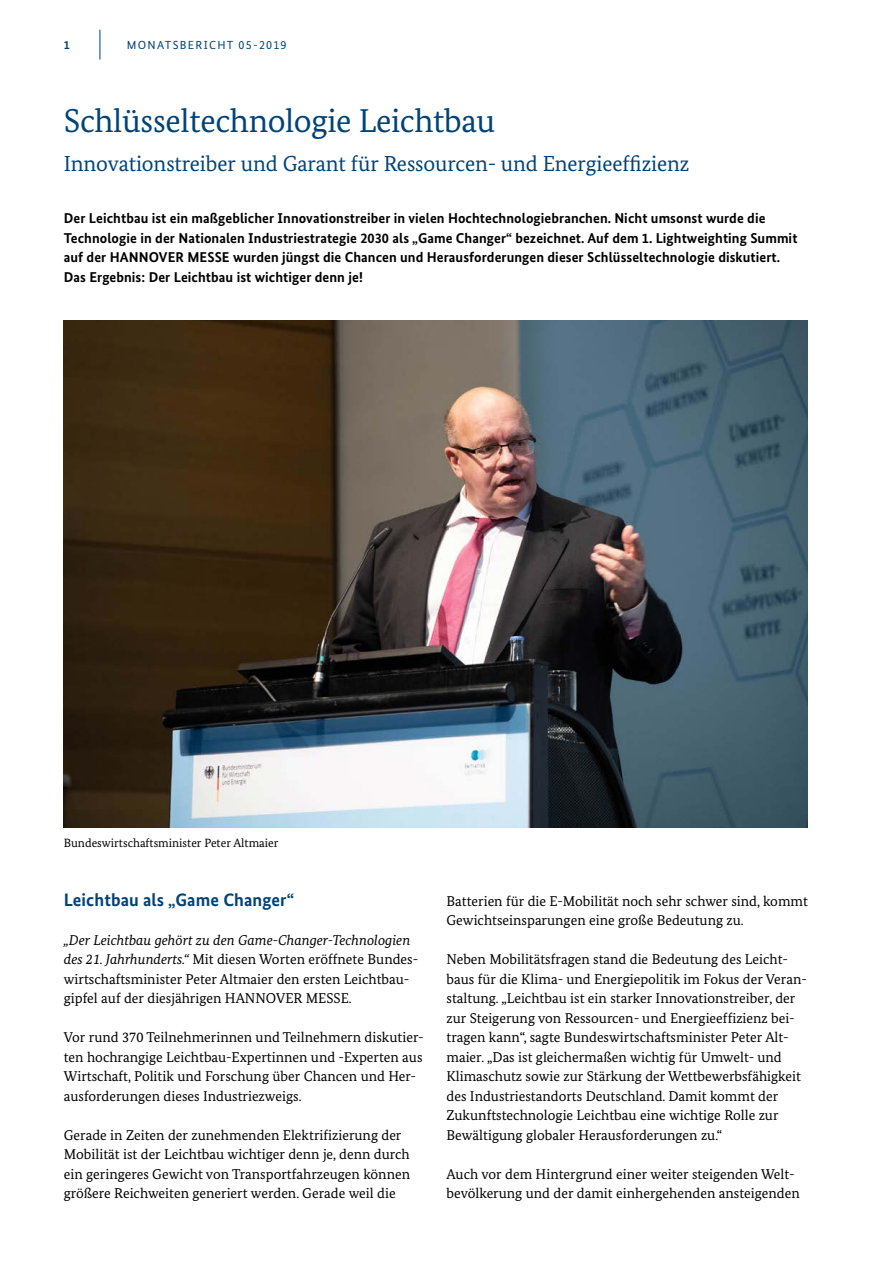
<style>
.page{position:relative;width:893px;height:1263px;background:#fff}
.page>*{position:absolute;margin:0;border:0;box-sizing:border-box;transform-origin:0 0}
.t1{font:33px "Bundes Serif";letter-spacing:-.01em;color:#004377}
.t2{font:21.75px "Bundes Serif";letter-spacing:-.005em;color:#004377}
.t3{font:700 18px "Bundes Sans";letter-spacing:.005em;color:#004377}
.t4{font:14.25px/19.5px "Bundes Serif";color:#000}
.t5{font:700 14.25px/19.5px "Bundes Sans";letter-spacing:.005em;color:#000}
.t6{font:12px "Bundes Serif";color:#000}
.t7{font:700 12px "Bundes Sans";color:#004377}
.t8{font:11.7px "Bundes Sans";letter-spacing:.11em;color:#004377}
.s1{font-size:12px}
.s2{font-style:italic}
</style>
<div class="page">
<hr style="left:100px;top:30px;width:1px;height:30px;background:#004377">
<img style="left:64px;top:321px;width:744px;height:507px">
<p class="t7" style="left:64px;top:38px;width:7px">1</p>
<p class="t8" style="left:127px;top:38px;width:161px">MONATSBERICHT <span class="s1">05-2019</span></p>
<h1 class="t1" style="left:64px;top:100px;width:433px">Schlüsseltechnologie Leichtbau</h1>
<p class="t2" style="left:64px;top:150px;width:627px">Innovationstreiber und Garant für Ressourcen- und Energieeffizienz</p>
<p class="t5" style="left:64px;top:209px;width:735px">Der Leichtbau ist ein maßgeblicher Innovationstreiber in vielen Hochtechnologiebranchen. Nicht umsonst wurde die Technologie in der Nationalen Industriestrategie 2030 als „Game Changer“ bezeichnet. Auf dem 1. Lightweighting Summit auf der HANNOVER MESSE wurden jüngst die Chancen und Herausforderungen dieser Schlüsseltechnologie diskutiert.<br>Das Ergebnis: Der Leichtbau ist wichtiger denn je!</p>
<p class="t6" style="left:64px;top:836px;width:216px">Bundeswirtschaftsminister Peter Altmaier</p>
<h2 class="t3" style="left:64px;top:889px;width:232px">Leichtbau als „Game Changer“</h2>
<p class="t4" style="left:64px;top:930px;width:356px"><span class="s2">„Der Leichtbau gehört zu den Game-Changer-Technologien des 21. Jahrhunderts.“</span> Mit diesen Worten eröffnete Bundes&shy;wirtschaftsminister Peter Altmaier den ersten Leichtbau&shy;gipfel auf der diesjährigen HANNOVER MESSE.</p>
<p class="t4" style="left:64px;top:1028px;width:361px">Vor rund 370 Teilnehmerinnen und Teilnehmern diskutier&shy;ten hochrangige Leichtbau-Expertinnen und -Experten aus Wirtschaft, Politik und Forschung über Chancen und Her&shy;ausforderungen dieses Industriezweigs.</p>
<p class="t4" style="left:64px;top:1125px;width:348px">Gerade in Zeiten der zunehmenden Elektrifizierung der Mobilität ist der Leichtbau wichtiger denn je, denn durch ein geringeres Gewicht von Transportfahrzeugen können größere Reichweiten generiert werden. Gerade weil die</p>
<p class="t4" style="left:446px;top:891px;width:363px">Batterien für die E-Mobilität noch sehr schwer sind, kommt<br>Gewichtseinsparungen eine große Bedeutung zu.</p>
<p class="t4" style="left:446px;top:950px;width:362px">Neben Mobilitätsfragen stand die Bedeutung des Leicht&shy;baus für die Klima- und Energiepolitik im Fokus der Veran&shy;staltung. „Leichtbau ist ein starker Innovationstreiber, der zur Steigerung von Ressourcen- und Energieeffizienz bei&shy;tragen kann“, sagte Bundeswirtschaftsminister Peter Alt&shy;maier. „Das ist gleichermaßen wichtig für Umwelt- und Klimaschutz sowie zur Stärkung der Wettbewerbsfähigkeit des Industriestandorts Deutschland. Damit kommt der Zukunftstechnologie Leichtbau eine wichtige Rolle zur Bewältigung globaler Herausforderungen zu.“</p>
<p class="t4" style="left:446px;top:1164px;width:355px">Auch vor dem Hintergrund einer weiter steigenden Welt&shy;bevölkerung und der damit einhergehenden ansteigenden</p>
</div>
